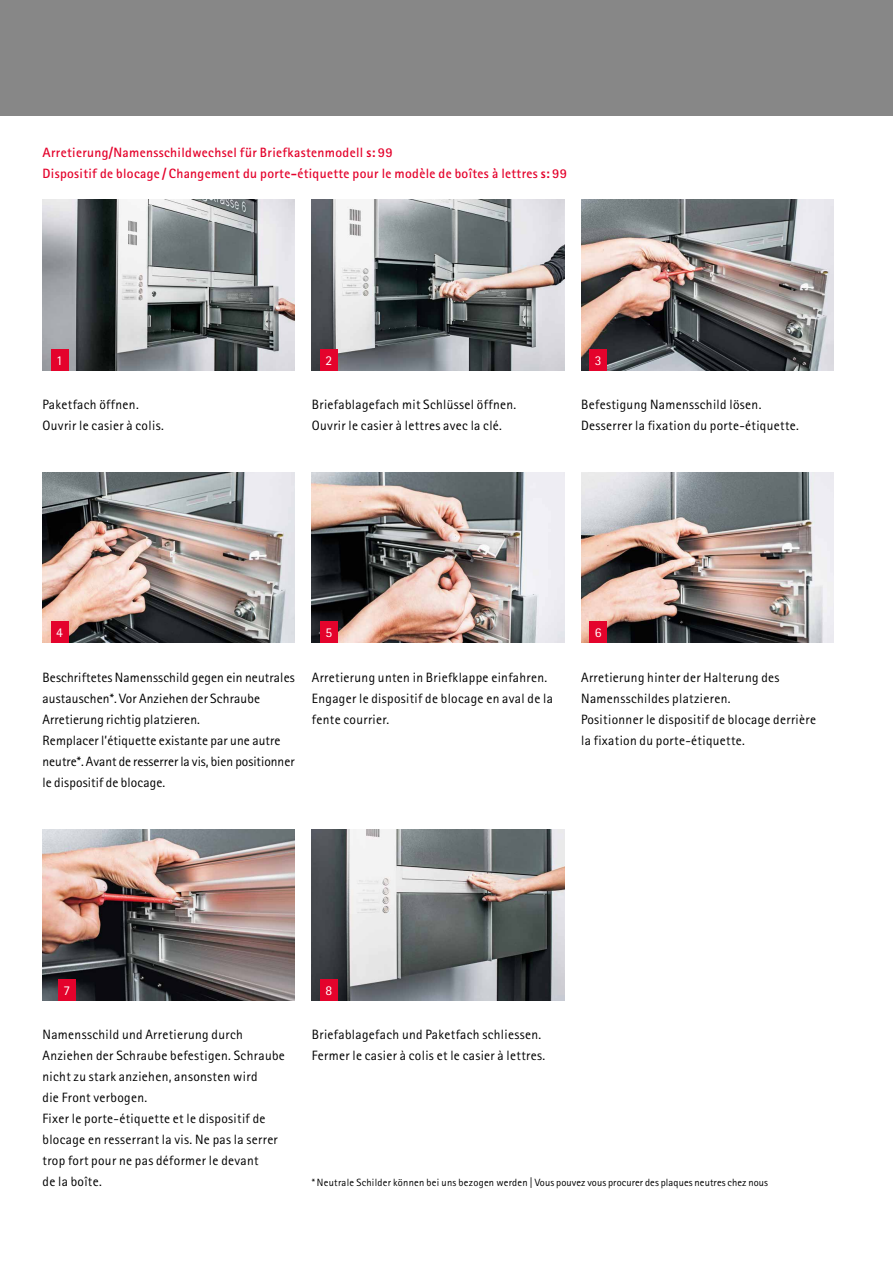
<style>
.page{position:relative;width:893px;height:1263px;background:#fff}
.page>*{position:absolute;margin:0;border:0;box-sizing:border-box;transform-origin:0 0}
.t1{font:13.5px/21px "Rotis Sans Serif Pro";letter-spacing:.025em;color:#000}
.t2{font:700 13.5px/21px "Rotis Sans Serif Pro";letter-spacing:.025em;color:#e4032c}
.t3{font:13.5px "Rotis Sans Serif Pro";color:#fff}
.t4{font:10.5px "Rotis Sans Serif Pro";letter-spacing:.01em;color:#000}
.s1{font-weight:800}
</style>
<div class="page">
<div style="left:0;top:0;width:893px;height:115px;background:#878787"></div>
<img style="left:43px;top:199px;width:252px;height:171px">
<img style="left:312px;top:199px;width:252px;height:171px">
<img style="left:581px;top:199px;width:252px;height:171px">
<img style="left:43px;top:472px;width:252px;height:171px">
<img style="left:312px;top:472px;width:252px;height:171px">
<img style="left:581px;top:472px;width:252px;height:171px">
<img style="left:43px;top:829px;width:252px;height:171px">
<img style="left:312px;top:829px;width:252px;height:171px">
<div style="left:51px;top:349px;width:17px;height:21px;background:#e4032c"></div>
<div style="left:320px;top:349px;width:17px;height:21px;background:#e4032c"></div>
<div style="left:590px;top:349px;width:17px;height:21px;background:#e4032c"></div>
<div style="left:51px;top:622px;width:17px;height:21px;background:#e4032c"></div>
<div style="left:320px;top:622px;width:17px;height:21px;background:#e4032c"></div>
<div style="left:590px;top:622px;width:17px;height:21px;background:#e4032c"></div>
<div style="left:58px;top:979px;width:17px;height:21px;background:#e4032c"></div>
<div style="left:320px;top:979px;width:17px;height:21px;background:#e4032c"></div>
<p class="t2" style="left:43px;top:142px;width:526px">Arretierung/Namensschildwechsel für Briefkastenmodell <span class="s1">s:</span> 99<br>Dispositif de blocage / Changement du porte-étiquette pour le modèle de boîtes à lettres <span class="s1">s:</span> 99</p>
<p class="t3" style="left:56px;top:352px;width:8px">1</p>
<p class="t3" style="left:325px;top:352px;width:8px">2</p>
<p class="t3" style="left:595px;top:352px;width:8px">3</p>
<p class="t1" style="left:43px;top:394px;width:123px">Paketfach öffnen.<br>Ouvrir le casier à colis.</p>
<p class="t1" style="left:312px;top:394px;width:206px">Briefablagefach mit Schlüssel öffnen.<br>Ouvrir le casier à lettres avec la clé.</p>
<p class="t1" style="left:581px;top:394px;width:219px">Befestigung Namensschild lösen.<br>Desserrer la fixation du porte-étiquette.</p>
<p class="t3" style="left:56px;top:624px;width:8px">4</p>
<p class="t3" style="left:325px;top:624px;width:8px">5</p>
<p class="t3" style="left:595px;top:624px;width:8px">6</p>
<p class="t1" style="left:43px;top:667px;width:254px">Beschriftetes Namensschild gegen ein neutrales austauschen*. Vor Anziehen der Schraube Arretierung richtig platzieren.<br>Remplacer l’étiquette existante par une autre neutre*. Avant de resserrer la vis, bien positionner le dispositif de blocage.</p>
<p class="t1" style="left:312px;top:667px;width:243px">Arretierung unten in Briefklappe einfahren.<br>Engager le dispositif de blocage en aval de la fente courrier.</p>
<p class="t1" style="left:581px;top:667px;width:236px">Arretierung hinter der Halterung des Namensschildes platzieren.<br>Positionner le dispositif de blocage derrière la fixation du porte-étiquette.</p>
<p class="t3" style="left:63px;top:982px;width:8px">7</p>
<p class="t3" style="left:325px;top:982px;width:8px">8</p>
<p class="t1" style="left:43px;top:1024px;width:244px">Namensschild und Arretierung durch Anziehen der Schraube befestigen. Schraube nicht zu stark anziehen, ansonsten wird<br>die Front verbogen.<br>Fixer le porte-étiquette et le dispositif de blocage en resserrant la vis. Ne pas la serrer trop fort pour ne pas déformer le devant<br>de la boîte.</p>
<p class="t1" style="left:312px;top:1024px;width:235px">Briefablagefach und Paketfach schliessen.<br>Fermer le casier à colis et le casier à lettres.</p>
<p class="t4" style="left:312px;top:1176px;width:458px">* Neutrale Schilder können bei uns bezogen werden | Vous pouvez vous procurer des plaques neutres chez nous</p>
</div>
